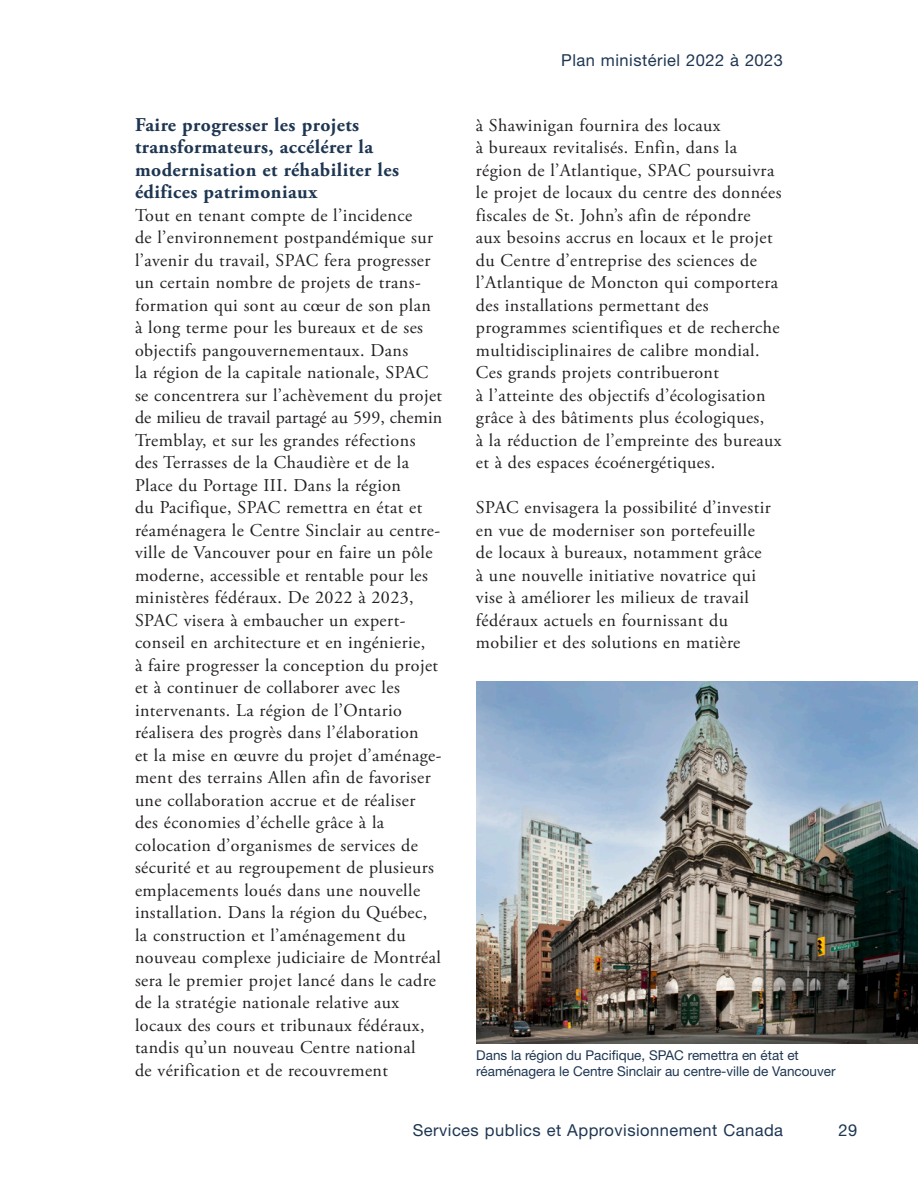
<style>
.page{position:relative;width:918px;height:1188px;background:#fff}
.page>*{position:absolute;margin:0;border:0;box-sizing:border-box;transform-origin:0 0}
.Head_1{font:700 19.5px/22.5px "Adobe Garamond Pro";letter-spacing:.025em;color:#1e3652}
.Para_1a__base{font:18px/22.5px "Adobe Garamond Pro";letter-spacing:.025em;color:#231f20}
.t1{font:16.5px "Helvetica Neue LT Std";letter-spacing:.03em;color:#1e3652}
.t2{font:13.5px/16.5px "Helvetica Neue LT Std";color:#1e3652}
</style>
<div class="page">
<img style="left:476px;top:682px;width:442px;height:361px">
<p class="Head_1" style="left:135px;top:113px;width:265px">Faire progresser les projets transformateurs, accélérer la modernisation et réhabiliter les édifices patrimoniaux</p>
<p class="Para_1a__base" style="left:135px;top:204px;width:309px">Tout en tenant compte de l’incidence<br>de l’environnement postpandémique sur l’avenir du travail, SPAC fera progresser un certain nombre de projets de trans&shy;formation qui sont au cœur de son plan à long terme pour les bureaux et de ses objectifs pangouvernementaux. Dans<br>la région de la capitale nationale, SPAC se concentrera sur l’achèvement du projet de milieu de travail partagé au 599, chemin Tremblay, et sur les grandes réfections des Terrasses de la Chaudière et de la Place du Portage III. Dans la région<br>du Pacifique, SPAC remettra en état et réaménagera le Centre Sinclair au centre&shy;ville de Vancouver pour en faire un pôle moderne, accessible et rentable pour les ministères fédéraux. De 2022 à 2023, SPAC visera à embaucher un expert&shy;conseil en architecture et en ingénierie,<br>à faire progresser la conception du projet et à continuer de collaborer avec les intervenants. La région de l’Ontario réalisera des progrès dans l’élaboration<br>et la mise en œuvre du projet d’aménage&shy;ment des terrains Allen afin de favoriser une collaboration accrue et de réaliser des économies d’échelle grâce à la colocation d’organismes de services de sécurité et au regroupement de plusieurs emplacements loués dans une nouvelle installation. Dans la région du Québec, la construction et l’aménagement du nouveau complexe judiciaire de Montréal sera le premier projet lancé dans le cadre de la stratégie nationale relative aux locaux des cours et tribunaux fédéraux, tandis qu’un nouveau Centre national<br>de vérification et de recouvrement</p>
<p class="t1" style="left:561px;top:50px;width:223px">Plan ministériel 2022 à 2023</p>
<p class="Para_1a__base" style="left:476px;top:114px;width:307px">à Shawinigan fournira des locaux<br>à bureaux revitalisés. Enfin, dans la région de l’Atlantique, SPAC poursuivra le projet de locaux du centre des données fiscales de St. John’s afin de répondre<br>aux besoins accrus en locaux et le projet du Centre d’entreprise des sciences de l’Atlantique de Moncton qui comportera des installations permettant des programmes scientifiques et de recherche multidisciplinaires de calibre mondial.<br>Ces grands projets contribueront<br>à l’atteinte des objectifs d’écologisation grâce à des bâtiments plus écologiques,<br>à la réduction de l’empreinte des bureaux et à des espaces écoénergétiques.</p>
<p class="Para_1a__base" style="left:476px;top:497px;width:296px">SPAC envisagera la possibilité d’investir en vue de moderniser son portefeuille de locaux à bureaux, notamment grâce à une nouvelle initiative novatrice qui vise à améliorer les milieux de travail fédéraux actuels en fournissant du mobilier et des solutions en matière</p>
<p class="t2" style="left:476px;top:1046px;width:361px">Dans la région du Pacifique, SPAC remettra en état et réaménagera le Centre Sinclair au centre-ville de Vancouver</p>
<p class="t1" style="left:413px;top:1120px;width:372px">Services publics et Approvisionnement Canada</p>
<p class="t1" style="left:838px;top:1120px;width:20px">29</p>
</div>
